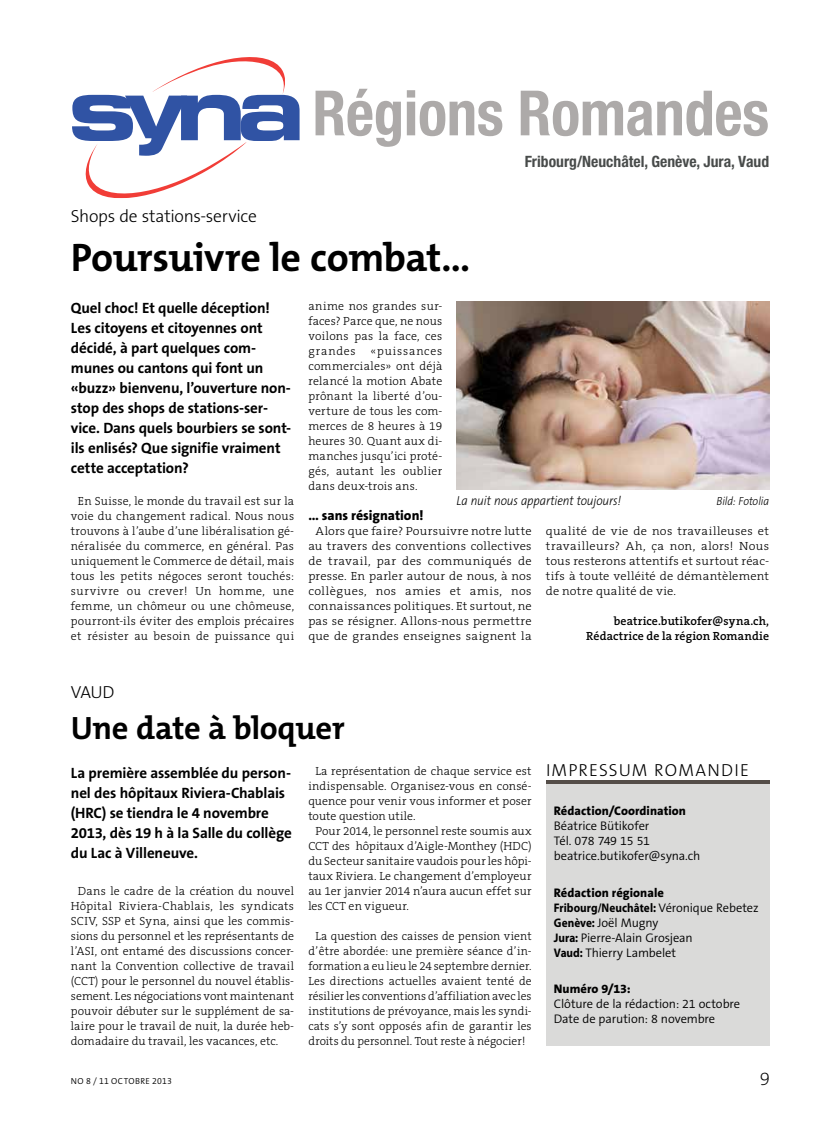
<style>
.page{position:relative;width:833px;height:1134px;background:#fff}
.page>*{position:absolute;margin:0;border:0;box-sizing:border-box;transform-origin:0 0}
.t1{font:700 condensed 62.5px "Helvetica Neue LT Std";letter-spacing:-.005em;color:#adaaa9}
.t2{font:700 40px "The Mix B W7";letter-spacing:-.015em;color:#000}
.t3{font:700 32.5px "The Mix B W7";letter-spacing:-.01em;color:#000}
.t4{font:200 18.75px "The Sans B W2";color:#000}
.t5{font:300 17.5px "The Sans B W3";letter-spacing:-.015em;color:#000}
.t6{font:300 17.5px "The Sans B W3";letter-spacing:.065em;color:#000}
.t7{font:700 condensed 15.62px "Helvetica Neue";color:#484b4a}
.t8{font:700 15px/20px "The Sans B W7";letter-spacing:-.005em;color:#000}
.t9{font:800 13.75px "The Sans B W8";color:#000}
.t10{font:italic 300 13.12px "The Sans B W3";letter-spacing:-.01em;color:#000;scale:.9 1}
.t11{font:300 12.5px/15px "The Sans B W4";letter-spacing:-.01em;color:#000}
.t12{font:800 12.5px "The Sans B W8";letter-spacing:.005em;color:#000}
.t13{font:700 12.5px "Myriad Pro";letter-spacing:.005em;color:#000;scale:.9 1}
.t14{font:300 11.88px/15px "The Serif B W3";letter-spacing:.01em;color:#000;text-align:center}
.t15{font:300 11.88px/15px "The Serif B W3";letter-spacing:.01em;color:#000;text-align:center;scale:1.05 1}
.t16{font:600 11.88px/15px "The Serif B W6";letter-spacing:.01em;color:#000;text-align:right}
.t17{font:italic 300 11.75px "The Sans B W3";letter-spacing:-.005em;color:#000;scale:.9 1}
.t18{font:300 8.75px "The Sans B W4";letter-spacing:.02em;color:#000}
.s1{font-family:"The Sans B W4";font-weight:300}
.s2{font-family:"Myriad Pro";font-weight:700}
</style>
<div class="page">
<svg style="left:72px;top:57px;width:228px;height:141px"></svg>
<div style="left:546px;top:780px;width:223px;height:265px;background:#dadad9"></div>
<hr style="left:546px;top:780px;width:223px;height:4px;background:#544d48">
<img style="left:456px;top:301px;width:313px;height:189px">
<h1 class="t1" style="left:312px;top:75px;width:458px">Régions Romandes</h1>
<h3 class="t7" style="left:525px;top:152px;width:246px">Fribourg/Neuchâtel, Genève, Jura, Vaud</h3>
<h3 class="t5" style="left:71px;top:205px;width:187px">Shops de stations-service</h3>
<h2 class="t2" style="left:71px;top:231px;width:401px">Poursuivre le combat…</h2>
<p class="t8" style="left:71px;top:298px;width:222px">Quel choc! Et quelle déception!<br>Les citoyens et citoyennes ont décidé, à part quelques com&shy;munes ou cantons qui font un «buzz» bienvenu, l’ouverture non&shy;stop des shops de stations-ser&shy;vice. Dans quels bourbiers se sont&shy;ils enlisés? Que signifie vraiment cette acceptation?</p>
<p class="t14" style="left:71px;top:494px;width:225px">En Suisse, le monde du travail est sur la voie du changement radical. Nous nous trouvons à l’aube d’une libéralisation gé&shy;néralisée du commerce, en général. Pas uniquement le Commerce de détail, mais tous les petits négoces seront touchés: survivre ou crever! Un homme, une femme, un chômeur ou une chômeuse, pourront-ils éviter des emplois précaires et résister au besoin de puissance qui</p>
<p class="t14" style="left:308px;top:299px;width:135px;text-align:justify">anime nos grandes sur&shy;faces? Parce que, ne nous voilons pas la face, ces grandes «puissances commerciales» ont déjà relancé la motion Abate prônant la liberté d’ou&shy;verture de tous les com&shy;merces de 8 heures à 19 heures 30. Quant aux di&shy;manches jusqu’ici proté&shy;gés, autant les oublier dans deux-trois ans.</p>
<p class="t9" style="left:308px;top:507px;width:117px">… sans résignation!</p>
<p class="t15" style="left:308px;top:524px;width:214px">Alors que faire? Poursuivre notre lutte au travers des conventions collectives de travail, par des communiqués de presse. En parler autour de nous, à nos collègues, nos amies et amis, nos connaissances politiques. Et surtout, ne pas se résigner. Allons-nous permettre que de grandes enseignes saignent la</p>
<p class="t15" style="left:546px;top:524px;width:214px;text-align:justify">qualité de vie de nos travailleuses et travailleurs? Ah, ça non, alors! Nous tous resterons attentifs et surtout réac&shy;tifs à toute velléité de démantèlement de notre qualité de vie.</p>
<p class="t10" style="left:456px;top:493px;width:184px">La nuit nous appartient toujours!</p>
<p class="t17" style="left:716px;top:494px;width:60px">Bild: Fotolia</p>
<p class="t16" style="left:586px;top:614px;width:184px">beatrice.butikofer@syna.ch,<br>Rédactrice de la région Romandie</p>
<h3 class="t5" style="left:71px;top:681px;width:45px">VAUD</h3>
<h3 class="t3" style="left:71px;top:707px;width:275px">Une date à bloquer</h3>
<p class="t8" style="left:71px;top:763px;width:222px">La première assemblée du person&shy;nel des hôpitaux Riviera-Chablais (HRC) se tiendra le 4 novembre<br>2013, dès 19 h à la Salle du collège du Lac à Villeneuve.</p>
<p class="t14" style="left:71px;top:884px;width:225px;text-align:justify;text-indent:7px">Dans le cadre de la création du nouvel Hôpital Riviera-Chablais, les syndicats SCIV, SSP et Syna, ainsi que les commis&shy;sions du personnel et les représentants de l’ASI, ont entamé des discussions concer&shy;nant la Convention collective de travail (CCT) pour le personnel du nouvel établis&shy;sement. Les négociations vont maintenant pouvoir débuter sur le supplément de sa&shy;laire pour le travail de nuit, la durée heb&shy;domadaire du travail, les vacances, etc.</p>
<p class="t14" style="left:315px;top:764px;width:218px">La représentation de chaque service est</p>
<p class="t14" style="left:308px;top:779px;width:225px">indispensable. Organisez-vous en consé-</p>
<p class="t14" style="left:308px;top:794px;width:225px">quence pour venir vous informer et poser</p>
<p class="t14" style="left:308px;top:809px;width:109px">toute question utile.</p>
<p class="t14" style="left:315px;top:824px;width:218px">Pour 2014, le personnel reste soumis aux</p>
<p class="t14" style="left:308px;top:839px;width:225px">CCT des hôpitaux d’Aigle-Monthey (HDC)</p>
<p class="t14" style="left:308px;top:854px;width:225px">du Secteur sanitaire vaudois pour les hôpi-</p>
<p class="t14" style="left:308px;top:869px;width:225px">taux Riviera. Le changement d’employeur</p>
<p class="t14" style="left:308px;top:884px;width:225px">au 1er janvier 2014 n’aura aucun effet sur</p>
<p class="t14" style="left:308px;top:899px;width:102px">les CCT en vigueur.</p>
<p class="t14" style="left:308px;top:929px;width:225px">La question des caisses de pension vient d’être abordée: une première séance d’in&shy;formation a eu lieu le 24 septembre dernier.<br>Les directions actuelles avaient tenté de résilier les conventions d’affiliation avec les institutions de prévoyance, mais les syndi&shy;cats s’y sont opposés afin de garantir les droits du personnel. Tout reste à négocier!</p>
<h3 class="t5" style="left:546px;top:759px;width:19px">Impressum</h3>
<h3 class="t6" style="left:654px;top:759px;width:96px">ROMANDIE</h3>
<p class="t12" style="left:554px;top:803px;width:134px">Rédaction/Coordination</p>
<p class="t11" style="left:554px;top:819px;width:148px">Béatrice Bütikofer<br>Tél. 078 749 15 51 beatrice.butikofer@syna.ch</p>
<p class="t12" style="left:554px;top:884px;width:112px">Rédaction régionale</p>
<p class="t13" style="left:554px;top:899px;width:229px">Fribourg/Neuchâtel: <span class="s1">Véronique Rebetez</span></p>
<p class="t11" style="left:554px;top:915px;width:140px"><span class="s2">Genève:</span> Joël Mugny<br><span class="s2">Jura:</span> Pierre-Alain Grosjean<br><span class="s2">Vaud:</span> Thierry Lambelet</p>
<p class="t12" style="left:554px;top:981px;width:78px">Numéro 9/13:</p>
<p class="t11" style="left:554px;top:996px;width:188px">Clôture de la rédaction: 21 octobre<br>Date de parution: 8 novembre</p>
<p class="t18" style="left:71px;top:1075px;width:47px">No 8 / 11 OCTOBRE</p>
<p class="t18" style="left:152px;top:1075px;width:21px">2013</p>
<h3 class="t4" style="left:759px;top:1066px;width:12px">9</h3>
</div>
